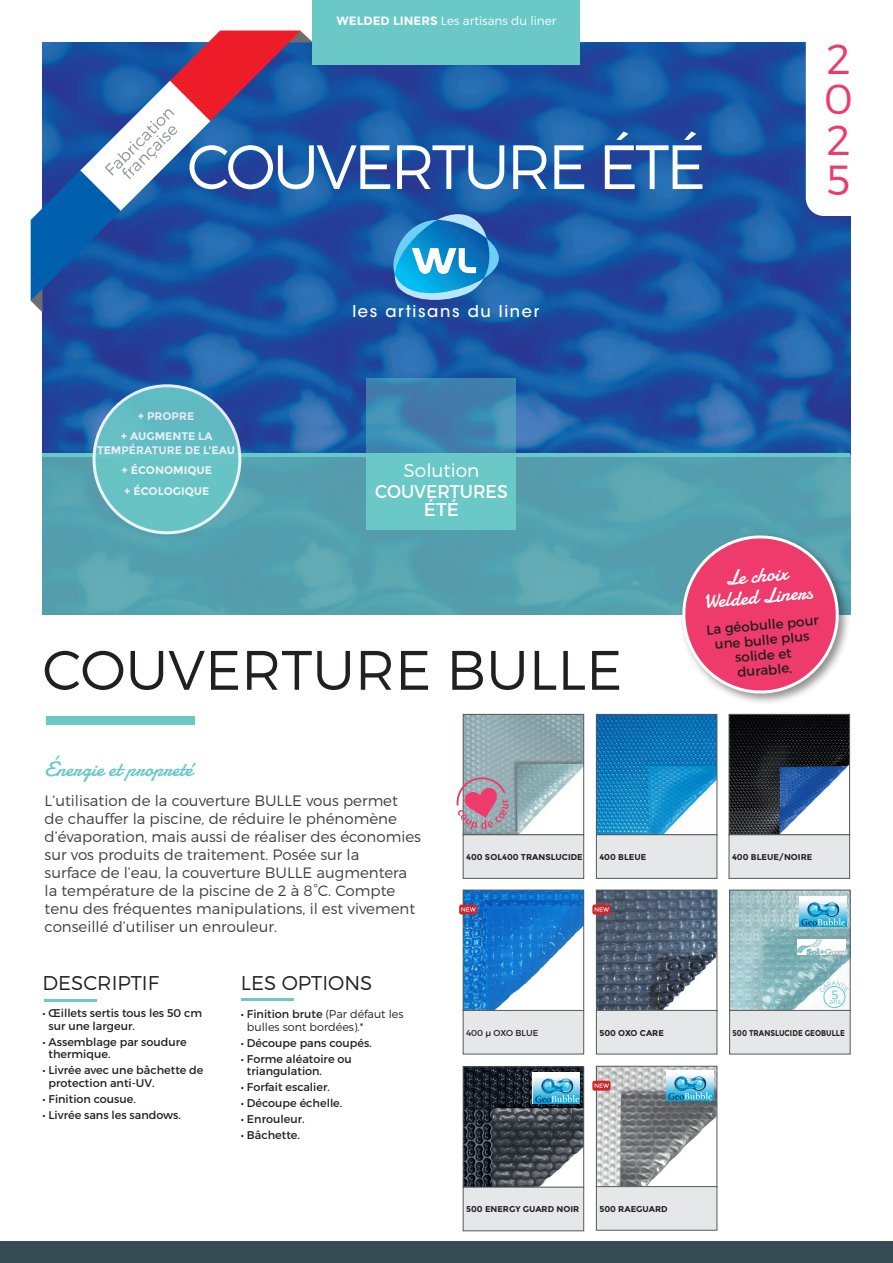
<style>
.page{position:relative;width:893px;height:1263px;background:#fff}
.page>*{position:absolute;margin:0;border:0;box-sizing:border-box;transform-origin:0 0}
.t1{font:300 62.4px "Montserrat";letter-spacing:-.05em;color:#fff}
.t2{font:300 55.5px "Montserrat";color:#231f20}
.t3{font:300 42px "Montserrat";color:#ef3b6b}
.t4{font:21px/21px "Damion";color:#fff;text-align:center}
.t5{font:21px "Damion";color:#6ac8c7}
.t6{font:300 19.95px "Montserrat";color:#231f20}
.t7{font:18.6px "Montserrat";color:#fff;scale:.93 1}
.t8{font:300 18.6px "Montserrat";color:#fff}
.t9{font:18.6px "Montserrat";color:#fff}
.t10{font:500 16.2px "ITC Avant Garde Std";letter-spacing:.1em;color:#fff}
.t11{font:300 15px/18px "Montserrat";color:#3e3e3f}
.t12{font:13.5px/15px "Montserrat";color:#231f20;text-align:center}
.t13{font:300 12px "Montserrat";color:#fff}
.t14{font:11.25px/12.5px "Montserrat";color:#231f20}
.t15{font:300 11.25px/12.5px "Montserrat";color:#231f20}
.t16{font:700 11.1px/20.4px "Montserrat";color:#fff;text-align:center}
.t17{font:8.55px "Montserrat";color:#231f20}
.t18{font:700 8.4px "Montserrat";color:#231f20}
.t19{font:700 8.4px "Montserrat";color:#231f20;scale:.87 1}
.s1{font-weight:700}
.s2{font-weight:400}
</style>
<div class="page">
<img style="left:43px;top:43px;width:807px;height:410px">
<div style="left:43px;top:454px;width:807px;height:160px;background:linear-gradient(to right,#57a3b0,#55a1af)"></div>
<hr style="left:43px;top:453px;width:807px;height:4px;background:#6ac8c7">
<div style="left:313px;top:0;width:267px;height:65px;background:#6ac8c7"></div>
<svg style="left:387px;top:206px;width:115px;height:97px"></svg>
<div style="left:46px;top:716px;width:149px;height:9px;background:#6ac8c7"></div>
<div style="left:679px;top:532px;width:172px;height:174px;background:#231f20;opacity:.5"></div>
<svg style="left:680px;top:533px;width:161px;height:162px"></svg>
<div style="left:0;top:1242px;width:893px;height:21px;background:#354c55"></div>
<div style="left:367px;top:455px;width:149px;height:75px;background:#6ac8c7"></div>
<svg style="left:367px;top:379px;width:149px;height:74px;fill:#4081af"></svg>
<div style="left:94px;top:386px;width:146px;height:147px;background:#6ac8c7;border-radius:50%"></div>
<div style="left:93px;top:384px;width:148px;height:150px;border:3px solid #fff;border-radius:50%"></div>
<div style="left:806px;top:19px;width:67px;height:197px;background:#fff;border-radius:18px"></div>
<svg style="left:31px;top:31px;width:282px;height:282px"></svg>
<svg style="left:598px;top:716px;width:117px;height:117px"></svg>
<div style="left:596px;top:714px;width:121px;height:121px;border:1px solid #57585a"></div>
<div style="left:596px;top:835px;width:121px;height:43px;background:#e6e7e9"></div>
<div style="left:596px;top:834px;width:121px;height:45px;border:1px solid #57585a"></div>
<div style="left:463px;top:835px;width:121px;height:43px;background:#e6e7e9"></div>
<div style="left:463px;top:834px;width:121px;height:45px;border:1px solid #57585a"></div>
<img style="left:731px;top:716px;width:117px;height:117px">
<div style="left:729px;top:714px;width:121px;height:121px;border:1px solid #57585a"></div>
<div style="left:729px;top:835px;width:121px;height:43px;background:#e6e7e9"></div>
<div style="left:729px;top:834px;width:121px;height:45px;border:1px solid #57585a"></div>
<svg style="left:456px;top:714px;width:128px;height:121px"></svg>
<img style="left:465px;top:1068px;width:117px;height:118px">
<div style="left:463px;top:1066px;width:121px;height:122px;border:1px solid #57585a"></div>
<div style="left:463px;top:1187px;width:121px;height:44px;background:#e6e7e9"></div>
<div style="left:463px;top:1187px;width:121px;height:44px;border:1px solid #57585a"></div>
<img style="left:533px;top:1073px;width:47px;height:31px">
<img style="left:731px;top:892px;width:117px;height:117px">
<div style="left:729px;top:890px;width:121px;height:121px;border:1px solid #57585a"></div>
<div style="left:730px;top:1010px;width:120px;height:44px;background:#e6e7e9"></div>
<div style="left:729px;top:1010px;width:121px;height:44px;border:1px solid #57585a"></div>
<img style="left:799px;top:896px;width:47px;height:31px">
<img style="left:798px;top:939px;width:47px;height:15px">
<svg style="left:820px;top:981px;width:29px;height:27px"></svg>
<img style="left:465px;top:892px;width:117px;height:117px">
<div style="left:463px;top:890px;width:121px;height:121px;border:1px solid #57585a"></div>
<div style="left:463px;top:1010px;width:121px;height:44px;background:#e6e7e9"></div>
<div style="left:463px;top:1010px;width:121px;height:44px;border:1px solid #57585a"></div>
<svg style="left:459px;top:904px;width:18px;height:10px"></svg>
<svg style="left:461px;top:907px;width:15px;height:4px"></svg>
<img style="left:598px;top:892px;width:117px;height:117px">
<div style="left:596px;top:890px;width:121px;height:121px;border:1px solid #57585a"></div>
<div style="left:596px;top:1010px;width:121px;height:44px;background:#e6e7e9"></div>
<div style="left:596px;top:1010px;width:121px;height:44px;border:1px solid #57585a"></div>
<svg style="left:592px;top:904px;width:19px;height:10px"></svg>
<svg style="left:595px;top:907px;width:14px;height:4px"></svg>
<img style="left:598px;top:1068px;width:117px;height:117px">
<div style="left:596px;top:1066px;width:121px;height:121px;border:1px solid #57585a"></div>
<div style="left:596px;top:1186px;width:121px;height:44px;background:#e6e7e9"></div>
<div style="left:596px;top:1186px;width:121px;height:44px;border:1px solid #57585a"></div>
<img style="left:666px;top:1070px;width:47px;height:31px">
<div style="left:592px;top:1081px;width:19px;height:10px;background:#d1232a;border-radius:2px"></div>
<svg style="left:595px;top:1083px;width:14px;height:5px"></svg>
<hr style="left:44px;top:999px;width:53px;height:2px;background:#6ac8c7">
<hr style="left:241px;top:999px;width:53px;height:2px;background:#6ac8c7">
<p class="t13" style="left:337px;top:14px;width:221px"><span class="s1">WELDED LINERS</span> Les artisans du liner</p>
<p class="t1" style="left:187px;top:129px;width:520px">COUVERTURE ÉTÉ</p>
<p class="t16" style="left:121px;top:406px;width:94px">+ PROPRE<br>+ AUGMENTE LA</p>
<p class="t16" style="left:97px;top:440px;width:140px">TEMPÉRATURE DE L'EAU + ÉCONOMIQUE<br>+ ÉCOLOGIQUE</p>
<p class="t10" style="left:352px;top:301px;width:188px">les artisans du liner</p>
<p class="t8" style="left:403px;top:459px;width:77px">Solution</p>
<p class="t7" style="left:375px;top:480px;width:144px">COUVERTURES</p>
<p class="t9" style="left:424px;top:498px;width:37px">ÉTÉ</p>
<p class="t3" style="left:826px;top:33px;width:26px">2</p>
<p class="t3" style="left:824px;top:74px;width:30px">0</p>
<p class="t3" style="left:826px;top:114px;width:26px">2</p>
<p class="t3" style="left:827px;top:155px;width:25px">5</p>
<p class="t2" style="left:43px;top:636px;width:581px">COUVERTURE BULLE</p>
<p class="t4" style="left:701px;top:570px;width:110px;rotate:-5deg">Le choix<br>Welded Liners</p>
<p class="t12" style="left:706px;top:622px;width:114px;rotate:-5deg">La géobulle pour une bulle plus solide et durable.</p>
<p class="t5" style="left:45px;top:755px;width:149px">Énergie et propreté</p>
<p class="t11" style="left:45px;top:792px;width:378px">L’utilisation de la couverture BULLE vous permet<br>de chauffer la piscine, de réduire le phénomène d’évaporation, mais aussi de réaliser des économies sur vos produits de traitement. Posée sur la<br>surface de l’eau, la couverture BULLE augmentera la température de la piscine de 2 à 8°C. Compte tenu des fréquentes manipulations, il est vivement conseillé d’utiliser un enrouleur.</p>
<p class="t6" style="left:43px;top:971px;width:118px">DESCRIPTIF</p>
<p class="t6" style="left:241px;top:970px;width:133px">LES OPTIONS</p>
<p class="t14" style="left:49px;top:1007px;width:155px;text-indent:-6px">• Œillets sertis tous les 50 cm sur une largeur.</p>
<p class="t14" style="left:49px;top:1035px;width:140px;text-indent:-6px">• Assemblage par soudure thermique.</p>
<p class="t14" style="left:49px;top:1064px;width:156px;text-indent:-6px">• Livrée avec une bâchette de protection anti-UV.</p>
<p class="t14" style="left:43px;top:1092px;width:95px">• Finition cousue.</p>
<p class="t14" style="left:43px;top:1108px;width:140px">• Livrée sans les sandows.</p>
<p class="t15" style="left:247px;top:1008px;width:158px;text-indent:-6px"><span class="s2">• Finition brute</span> (Par défaut les bulles sont bordées).*</p>
<p class="t14" style="left:241px;top:1036px;width:132px">• Découpe pans coupés.</p>
<p class="t14" style="left:247px;top:1052px;width:106px;text-indent:-6px">• Forme aléatoire ou triangulation.</p>
<p class="t14" style="left:241px;top:1081px;width:90px">• Forfait escalier.</p>
<p class="t14" style="left:241px;top:1097px;width:103px">• Découpe échelle.</p>
<p class="t14" style="left:241px;top:1113px;width:65px">• Enrouleur.</p>
<p class="t14" style="left:241px;top:1129px;width:60px">• Bâchette.</p>
<p class="t18" style="left:466px;top:852px;width:118px">400 SOL400 TRANSLUCIDE</p>
<p class="t18" style="left:599px;top:852px;width:48px">400 BLEUE</p>
<p class="t18" style="left:732px;top:852px;width:82px">400 BLEUE/NOIRE</p>
<p class="t17" style="left:466px;top:1027px;width:74px">400 µ OXO BLUE</p>
<p class="t18" style="left:599px;top:1027px;width:66px">500 OXO CARE</p>
<p class="t19" style="left:733px;top:1027px;width:131px">500 TRANSLUCIDE GEOBULLE</p>
<p class="t18" style="left:466px;top:1204px;width:115px">500 ENERGY GUARD NOIR</p>
<p class="t18" style="left:599px;top:1204px;width:70px">500 RAEGUARD</p>
</div>
